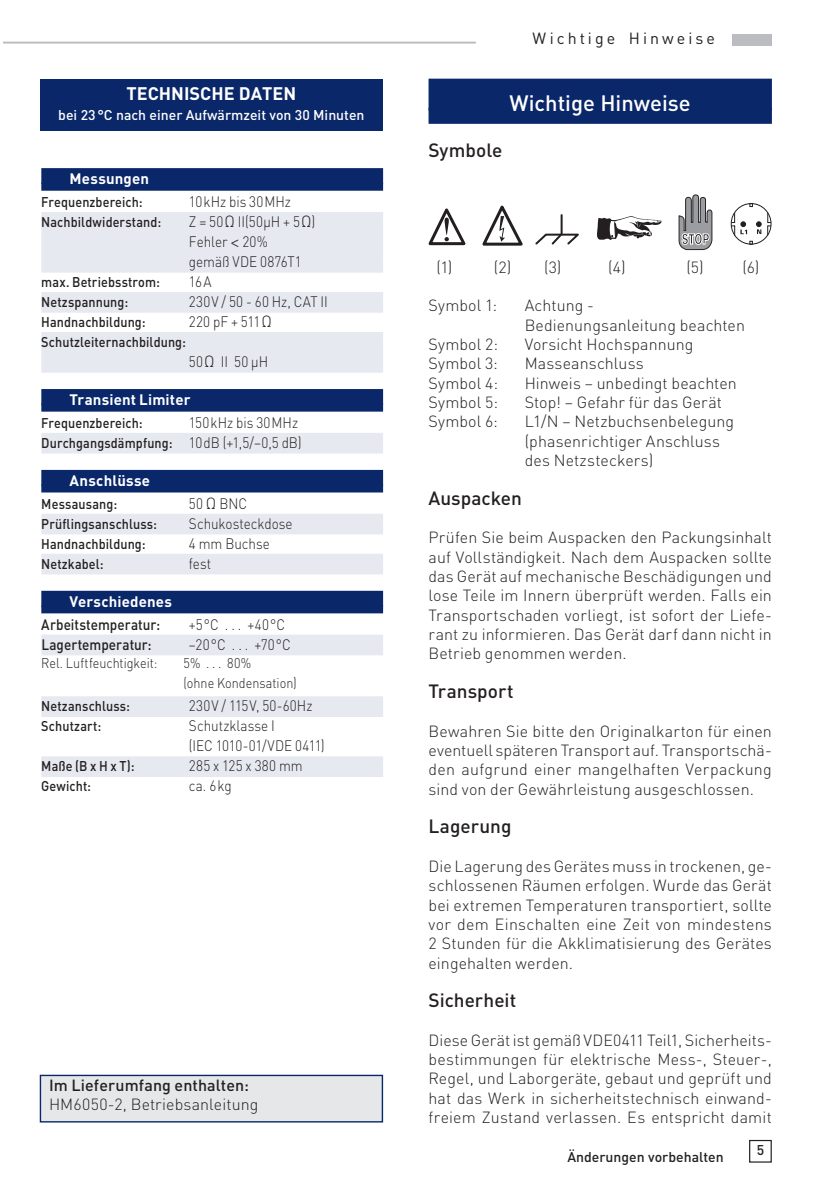
<style>
.page{position:relative;width:840px;height:1191px;background:#fff}
.page>*{position:absolute;margin:0;border:0;box-sizing:border-box;transform-origin:0 0}
.t1{font:500 22px "DIN";color:#fff}
.t2{font:500 19px "DIN";color:#231f20}
.t3{font:700 18px "DIN";color:#fff}
.t4{font:300 16px/19.4px "DIN";letter-spacing:.005em;color:#231f20;text-align:justify}
.t5{font:500 16px "DIN";letter-spacing:.005em;color:#231f20}
.t6{font:16px "DIN";letter-spacing:.19em;color:#231f20}
.t7{font:300 15px/20px "DIN";color:#231f20;scale:.9 1}
.t8{font:700 15px "DIN";letter-spacing:.01em;color:#fff}
.t9{font:300 15px "DIN";letter-spacing:.02em;color:#231f20;scale:.9 1}
.t10{font:500 15px "DIN";color:#231f20;scale:.9 1}
.t11{font:500 14px "DIN";letter-spacing:.01em;color:#231f20;scale:.9 1}
.t12{font:300 14px/20.8px "DIN";color:#231f20;scale:.9 1}
.t13{font:500 14px "DIN";color:#fff}
.t14{font:500 14px "DIN";letter-spacing:.01em;color:#231f20}
.s1{font-size:16px}
.s2{font-family:"Univers"}
.s3{font-weight:300;font-size:15px}
</style>
<div class="page">
<div style="left:748px;top:1140px;width:23px;height:22px;border:1px solid #231f20"></div>
<div style="left:732px;top:34px;width:39px;height:11px;background:#bcbdc0"></div>
<div style="left:41px;top:79px;width:342px;height:52px;background:#092769"></div>
<div style="left:40px;top:1074px;width:343px;height:48px;background:#e6e7e9;border:1px solid #092769"></div>
<hr style="left:3px;top:42px;width:472px;height:2px;background:#bcbdc0">
<svg style="left:482px;top:205px;width:41px;height:41px"></svg>
<svg style="left:428px;top:208px;width:38px;height:38px"></svg>
<div style="left:41px;top:168px;width:342px;height:16px;background:#092769"></div>
<div style="left:41px;top:183px;width:342px;height:8px;background:#092769"></div>
<div style="left:41px;top:212px;width:342px;height:15px;background:#e6e9f0"></div>
<div style="left:41px;top:227px;width:342px;height:6px;background:#e6e9f0"></div>
<div style="left:41px;top:232px;width:342px;height:15px;background:#e6e9f0"></div>
<div style="left:41px;top:247px;width:342px;height:6px;background:#e6e9f0"></div>
<div style="left:41px;top:252px;width:342px;height:15px;background:#e6e9f0"></div>
<div style="left:41px;top:267px;width:342px;height:6px;background:#e6e9f0"></div>
<div style="left:41px;top:292px;width:342px;height:15px;background:#e6e9f0"></div>
<div style="left:41px;top:307px;width:342px;height:6px;background:#e6e9f0"></div>
<div style="left:41px;top:332px;width:342px;height:15px;background:#e6e9f0"></div>
<div style="left:41px;top:347px;width:342px;height:6px;background:#e6e9f0"></div>
<div style="left:41px;top:352px;width:342px;height:15px;background:#e6e9f0"></div>
<div style="left:41px;top:367px;width:342px;height:6px;background:#e6e9f0"></div>
<div style="left:41px;top:389px;width:342px;height:16px;background:#092769"></div>
<div style="left:41px;top:403px;width:342px;height:8px;background:#092769"></div>
<div style="left:41px;top:433px;width:342px;height:15px;background:#e6e9f0"></div>
<div style="left:41px;top:448px;width:342px;height:5px;background:#e6e9f0"></div>
<div style="left:41px;top:470px;width:342px;height:16px;background:#092769"></div>
<div style="left:41px;top:484px;width:342px;height:8px;background:#092769"></div>
<div style="left:41px;top:514px;width:342px;height:15px;background:#e6e9f0"></div>
<div style="left:41px;top:529px;width:342px;height:5px;background:#e6e9f0"></div>
<div style="left:41px;top:554px;width:342px;height:15px;background:#e6e9f0"></div>
<div style="left:41px;top:569px;width:342px;height:5px;background:#e6e9f0"></div>
<div style="left:41px;top:591px;width:342px;height:16px;background:#092769"></div>
<div style="left:41px;top:605px;width:342px;height:8px;background:#092769"></div>
<div style="left:41px;top:634px;width:342px;height:16px;background:#e6e9f0"></div>
<div style="left:41px;top:649px;width:342px;height:6px;background:#e6e9f0"></div>
<div style="left:41px;top:696px;width:342px;height:16px;background:#e6e9f0"></div>
<div style="left:41px;top:711px;width:342px;height:6px;background:#e6e9f0"></div>
<div style="left:41px;top:756px;width:342px;height:16px;background:#e6e9f0"></div>
<div style="left:41px;top:771px;width:342px;height:6px;background:#e6e9f0"></div>
<div style="left:428px;top:79px;width:343px;height:32px;background:#092769"></div>
<div style="left:428px;top:108px;width:343px;height:16px;background:#092769"></div>
<div style="left:730px;top:203px;width:41px;height:42px;border:1px solid #231f20;border-radius:50%"></div>
<svg style="left:730px;top:203px;width:41px;height:41px"></svg>
<svg style="left:597px;top:216px;width:64px;height:24px"></svg>
<svg style="left:678px;top:194px;width:34px;height:56px"></svg>
<svg style="left:535px;top:214px;width:44px;height:31px"></svg>
<p class="t3" style="left:126px;top:82px;width:171px">Technische Daten</p>
<p class="t13" style="left:58px;top:106px;width:307px">bei 23°C nach einer Aufwärmzeit von 30 Minuten</p>
<p class="t8" style="left:70px;top:169px;width:81px">Messungen</p>
<p class="t11" style="left:41px;top:193px;width:114px">Frequenzbereich:</p>
<p class="t7" style="left:189px;top:191px;width:115px">10kHz bis 30MHz</p>
<p class="t11" style="left:41px;top:213px;width:135px">Nachbildwiderstand:</p>
<p class="t7" style="left:189px;top:211px;width:142px">Z = 50<span class="s1">Ω</span> II(50µH + 5<span class="s1">Ω</span>)<br>Fehler <span class="s2">&lt;</span> 20%<br>gemäß VDE 0876T1</p>
<p class="t11" style="left:41px;top:273px;width:133px">max. Betriebsstrom:</p>
<p class="t7" style="left:189px;top:271px;width:27px">16A</p>
<p class="t11" style="left:41px;top:293px;width:98px">Netzspannung:</p>
<p class="t9" style="left:189px;top:292px;width:156px">230V / 50 - 60 Hz, CAT II</p>
<p class="t11" style="left:41px;top:313px;width:117px">Handnachbildung:</p>
<p class="t7" style="left:189px;top:311px;width:94px">220 pF + 511<span class="s1">Ω</span></p>
<p class="t11" style="left:41px;top:333px;width:162px">Schutzleiternachbildung:</p>
<p class="t7" style="left:189px;top:351px;width:90px">50<span class="s1">Ω</span> II 50 µH</p>
<p class="t8" style="left:70px;top:390px;width:122px">Transient Limiter</p>
<p class="t11" style="left:41px;top:414px;width:114px">Frequenzbereich:</p>
<p class="t7" style="left:189px;top:412px;width:123px">150kHz bis 30MHz</p>
<p class="t11" style="left:41px;top:434px;width:290px">Durchgangsdämpfung: <span class="s3">10dB (+1,5/–0,5 dB)</span></p>
<p class="t8" style="left:70px;top:471px;width:82px">Anschlüsse</p>
<p class="t11" style="left:41px;top:495px;width:86px">Messausang:</p>
<p class="t7" style="left:189px;top:493px;width:66px">50 <span class="s1">Ω</span> BNC</p>
<p class="t11" style="left:41px;top:515px;width:130px">Prüflingsanschluss:</p>
<p class="t7" style="left:189px;top:513px;width:117px">Schukosteckdose</p>
<p class="t11" style="left:41px;top:535px;width:117px">Handnachbildung:</p>
<p class="t7" style="left:189px;top:533px;width:91px">4 mm Buchse</p>
<p class="t11" style="left:41px;top:555px;width:71px">Netzkabel:</p>
<p class="t7" style="left:189px;top:553px;width:26px">fest</p>
<p class="t8" style="left:70px;top:591px;width:104px">Verschiedenes</p>
<p class="t10" style="left:41px;top:614px;width:133px">Arbeitstemperatur:</p>
<p class="t7" style="left:189px;top:614px;width:108px">+5°C . . . +40°C</p>
<p class="t10" style="left:41px;top:634px;width:124px">Lagertemperatur:</p>
<p class="t7" style="left:189px;top:634px;width:115px">–20°C . . . +70°C</p>
<p class="t12" style="left:41px;top:652px;width:130px">Rel. Luftfeuchtigkeit:</p>
<p class="t12" style="left:183px;top:652px;width:127px">5% . . . 80%<br>(ohne Kondensation)</p>
<p class="t11" style="left:41px;top:697px;width:100px">Netzanschluss:</p>
<p class="t9" style="left:189px;top:696px;width:139px">230V / 115V, 50-60Hz</p>
<p class="t11" style="left:41px;top:717px;width:68px">Schutzart:</p>
<p class="t7" style="left:189px;top:716px;width:152px">Schutzklasse I<br>(IEC 1010-01/VDE 0411)</p>
<p class="t11" style="left:41px;top:757px;width:105px">Maße (B x H x T):</p>
<p class="t9" style="left:189px;top:756px;width:128px">285 x 125 x 380 mm</p>
<p class="t11" style="left:41px;top:777px;width:57px">Gewicht:</p>
<p class="t7" style="left:189px;top:776px;width:49px">ca. 6kg</p>
<p class="t5" style="left:49px;top:1074px;width:201px">Im Lieferumfang enthalten:</p>
<p class="t4" style="left:49px;top:1094px;width:211px">HM6050-2, Betriebsanleitung</p>
<p class="t6" style="left:532px;top:28px;width:184px">Wichtige Hinweise</p>
<h1 class="t1" style="left:509px;top:89px;width:182px">Wichtige Hinweise</h1>
<p class="t2" style="left:428px;top:138px;width:75px">Symbole</p>
<p class="t4" style="left:436px;top:257px;width:17px">(1)</p>
<p class="t4" style="left:493px;top:257px;width:69px">(2) (3)</p>
<p class="t4" style="left:607px;top:257px;width:19px">(4)</p>
<p class="t4" style="left:686px;top:257px;width:19px">(5)</p>
<p class="t4" style="left:742px;top:257px;width:19px">(6)</p>
<p class="t4" style="left:428px;top:296px;width:70px">Symbol 1:</p>
<p class="t4" style="left:524px;top:296px;width:222px">Achtung -<br>Bedienungsanleitung beachten</p>
<p class="t4" style="left:428px;top:334px;width:71px">Symbol 2:</p>
<p class="t4" style="left:524px;top:334px;width:170px">Vorsicht Hochspannung</p>
<p class="t4" style="left:428px;top:354px;width:71px">Symbol 3:</p>
<p class="t4" style="left:524px;top:354px;width:121px">Masseanschluss</p>
<p class="t4" style="left:428px;top:373px;width:71px">Symbol 4:</p>
<p class="t4" style="left:524px;top:373px;width:213px">Hinweis – unbedingt beachten</p>
<p class="t4" style="left:428px;top:392px;width:71px">Symbol 5:</p>
<p class="t4" style="left:524px;top:392px;width:198px">Stop! – Gefahr für das Gerät</p>
<p class="t4" style="left:428px;top:412px;width:71px">Symbol 6:</p>
<p class="t4" style="left:524px;top:412px;width:211px;text-align:left">L1/N – Netzbuchsenbelegung (phasenrichtiger Anschluss des Netzsteckers)</p>
<p class="t2" style="left:428px;top:485px;width:95px">Auspacken</p>
<p class="t4" style="left:428px;top:527px;width:344px">Prüfen Sie beim Auspacken den Packungsinhalt auf Vollständigkeit. Nach dem Auspacken sollte das Gerät auf mechanische Beschädigungen und lose Teile im Innern überprüft werden. Falls ein Transportschaden vorliegt, ist sofort der Liefe&shy;rant zu informieren. Das Gerät darf dann nicht in Betrieb genommen werden.</p>
<p class="t2" style="left:428px;top:679px;width:86px">Transport</p>
<p class="t4" style="left:428px;top:721px;width:344px">Bewahren Sie bitte den Originalkarton für einen eventuell späteren Transport auf. Transportschä&shy;den aufgrund einer mangelhaften Verpackung sind von der Gewährleistung ausgeschlossen.</p>
<p class="t2" style="left:428px;top:814px;width:84px">Lagerung</p>
<p class="t4" style="left:428px;top:856px;width:344px">Die Lagerung des Gerätes muss in trockenen, ge&shy;schlossenen Räumen erfolgen. Wurde das Gerät bei extremen Temperaturen transportiert, sollte vor dem Einschalten eine Zeit von mindestens 2 Stunden für die Akklimatisierung des Gerätes eingehalten werden.</p>
<p class="t2" style="left:428px;top:988px;width:89px">Sicherheit</p>
<p class="t4" style="left:428px;top:1030px;width:344px">Diese Gerät ist gemäß VDE0411 Teil1, Sicherheits&shy;bestimmungen für elektrische Mess-, Steuer-, Regel, und Laborgeräte, gebaut und geprüft und hat das Werk in sicherheitstechnisch einwand&shy;freiem Zustand verlassen. Es entspricht damit</p>
<p class="t14" style="left:567px;top:1148px;width:158px">Änderungen vorbehalten</p>
<p class="t14" style="left:756px;top:1141px;width:9px">5</p>
</div>
